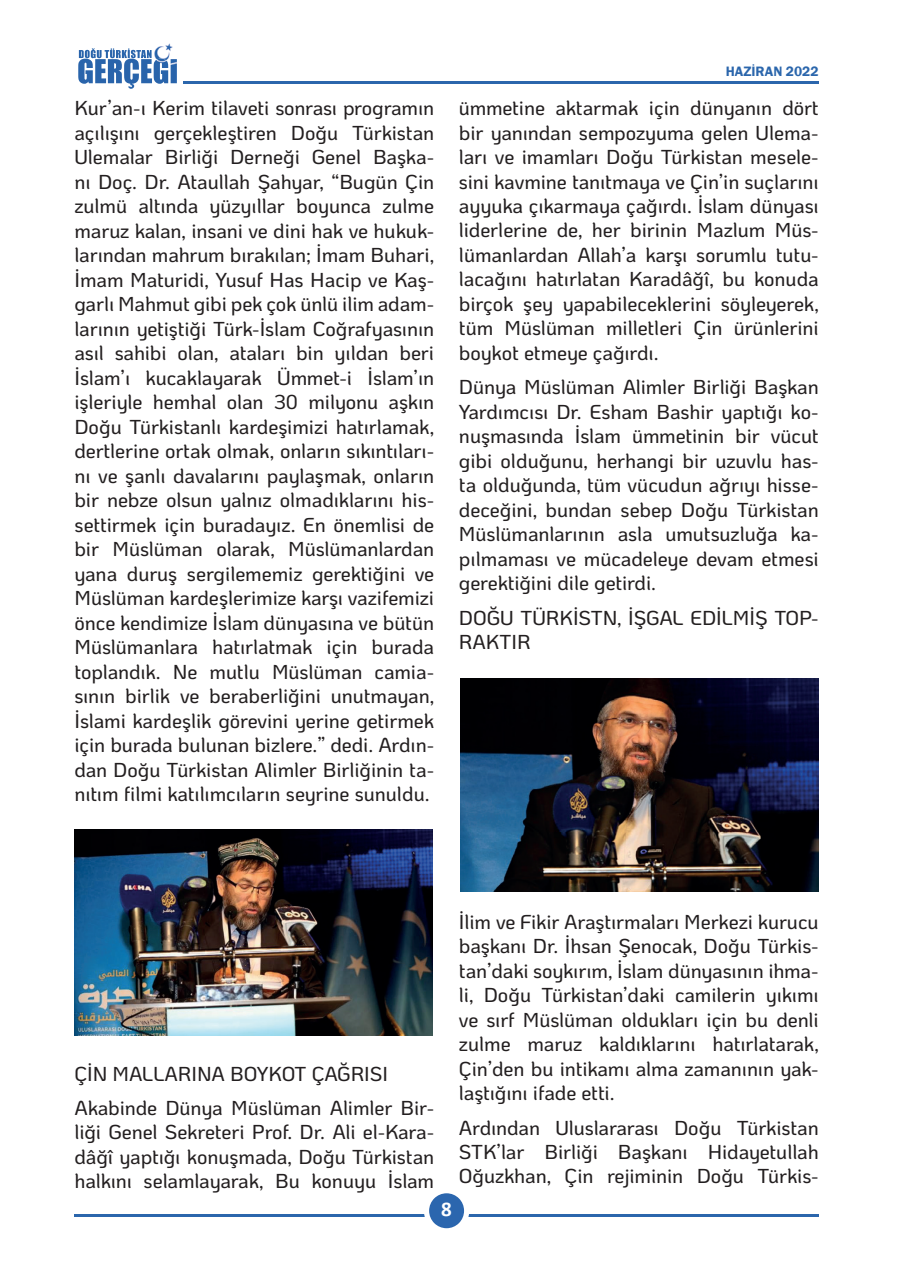
<style>
.page{position:relative;width:918px;height:1265px;background:#fff}
.page>*{position:absolute;margin:0;border:0;box-sizing:border-box;transform-origin:0 0}
.t1{font:700 21px "Calibri";color:#fff}
.t2{font:500 20.12px/24.5px "Ko Ho";letter-spacing:-.005em;color:#231f20;text-align:justify}
.t3{font:600 14px "Franklin Gothic";color:#2b66ac}
</style>
<div class="page">
<hr style="left:74px;top:1214px;width:745px;height:2px;background:#2b66ac">
<svg style="left:424px;top:1193px;width:45px;height:36px"></svg>
<img style="left:78px;top:43px;width:99px;height:46px">
<img style="left:85px;top:48px;width:67px;height:10px">
<hr style="left:183px;top:81px;width:636px;height:2px;background:#2b66ac">
<img style="left:74px;top:829px;width:358px;height:207px">
<img style="left:460px;top:678px;width:358px;height:214px">
<p class="t2" style="left:74px;top:96px;width:361px">Kur’an-ı Kerim tilaveti sonrası programın açılışını gerçekleştiren Doğu Türkistan Ulemalar Birliği Derneği Genel Başka&shy;nı Doç. Dr. Ataullah Şahyar, “Bugün Çin zulmü altında yüzyıllar boyunca zulme maruz kalan, insani ve dini hak ve hukuk&shy;larından mahrum bırakılan; İmam Buhari, İmam Maturidi, Yusuf Has Hacip ve Kaş&shy;garlı Mahmut gibi pek çok ünlü ilim adam&shy;larının yetiştiği Türk-İslam Coğrafyasının asıl sahibi olan, ataları bin yıldan beri İslam’ı kucaklayarak Ümmet-i İslam’ın işleriyle hemhal olan 30 milyonu aşkın Doğu Türkistanlı kardeşimizi hatırlamak, dertlerine ortak olmak, onların sıkıntıları&shy;nı ve şanlı davalarını paylaşmak, onların bir nebze olsun yalnız olmadıklarını his&shy;settirmek için buradayız. En önemlisi de bir Müslüman olarak, Müslümanlardan yana duruş sergilememiz gerektiğini ve Müslüman kardeşlerimize karşı vazifemizi önce kendimize İslam dünyasına ve bütün Müslümanlara hatırlatmak için burada toplandık. Ne mutlu Müslüman camia&shy;sının birlik ve beraberliğini unutmayan, İslami kardeşlik görevini yerine getirmek için burada bulunan bizlere.” dedi. Ardın&shy;dan Doğu Türkistan Alimler Birliğinin ta&shy;nıtım filmi katılımcıların seyrine sunuldu.</p>
<p class="t3" style="left:726px;top:63px;width:94px">HAZİRAN 2022</p>
<p class="t2" style="left:459px;top:96px;width:361px">ümmetine aktarmak için dünyanın dört bir yanından sempozyuma gelen Ulema&shy;ları ve imamları Doğu Türkistan mesele&shy;sini kavmine tanıtmaya ve Çin’in suçlarını ayyuka çıkarmaya çağırdı. İslam dünyası liderlerine de, her birinin Mazlum Müs&shy;lümanlardan Allah’a karşı sorumlu tutu&shy;lacağını hatırlatan Karadâğî, bu konuda birçok şey yapabileceklerini söyleyerek, tüm Müslüman milletleri Çin ürünlerini boykot etmeye çağırdı.</p>
<p class="t2" style="left:459px;top:375px;width:361px">Dünya Müslüman Alimler Birliği Başkan Yardımcısı Dr. Esham Bashir yaptığı ko&shy;nuşmasında İslam ümmetinin bir vücut gibi olduğunu, herhangi bir uzuvlu has&shy;ta olduğunda, tüm vücudun ağrıyı hisse&shy;deceğini, bundan sebep Doğu Türkistan Müslümanlarının asla umutsuzluğa ka&shy;pılmaması ve mücadeleye devam etmesi gerektiğini dile getirdi.</p>
<p class="t2" style="left:459px;top:606px;width:361px">DOĞU TÜRKİSTN, İŞGAL EDİLMİŞ TOP-<br>RAKTIR</p>
<p class="t2" style="left:74px;top:1056px;width:361px;line-height:34.5px">ÇİN MALLARINA BOYKOT ÇAĞRISI<br>Akabinde Dünya Müslüman Alimler Bir-</p>
<p class="t2" style="left:74px;top:1120px;width:361px">liği Genel Sekreteri Prof. Dr. Ali el-Kara&shy;dâğî yaptığı konuşmada, Doğu Türkistan halkını selamlayarak, Bu konuyu İslam</p>
<p class="t1" style="left:441px;top:1194px;width:12px">8</p>
<p class="t2" style="left:459px;top:909px;width:361px">İlim ve Fikir Araştırmaları Merkezi kurucu başkanı Dr. İhsan Şenocak, Doğu Türkis&shy;tan’daki soykırım, İslam dünyasının ihma&shy;li, Doğu Türkistan’daki camilerin yıkımı ve sırf Müslüman oldukları için bu denli zulme maruz kaldıklarını hatırlatarak, Çin’den bu intikamı alma zamanının yak&shy;laştığını ifade etti.</p>
<p class="t2" style="left:459px;top:1115px;width:361px">Ardından Uluslararası Doğu Türkistan STK’lar Birliği Başkanı Hidayetullah Oğuzkhan, Çin rejiminin Doğu Türkis-</p>
</div>
